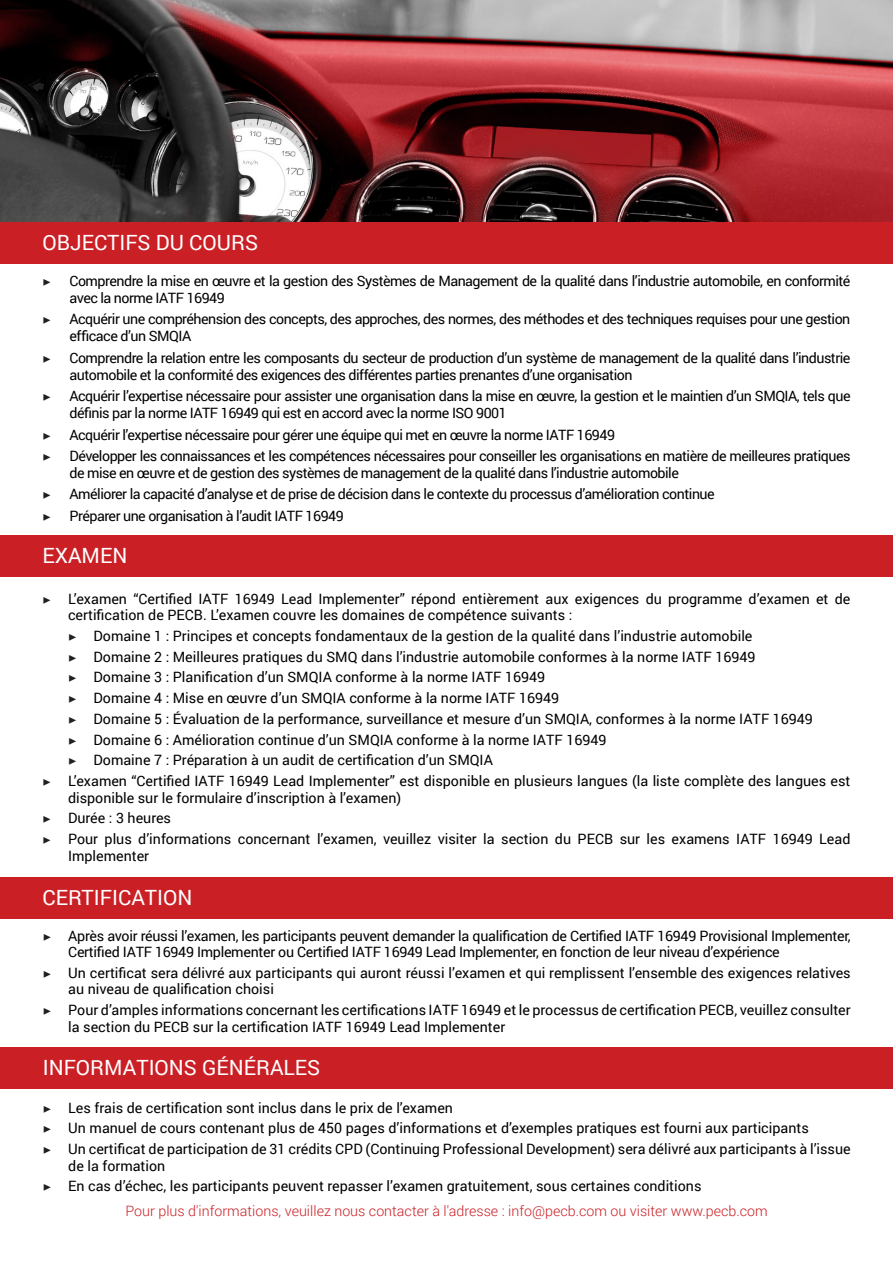
<style>
.page{position:relative;width:893px;height:1263px;background:#fff}
.page>*{position:absolute;margin:0;border:0;box-sizing:border-box;transform-origin:0 0}
.t1{font:21px "Roboto";color:#fff}
.t2{font:14.25px/16.5px "Roboto";color:#000}
.t3{font:14.25px/17.1px "Roboto";letter-spacing:-.035em;color:#000}
.t4{font:14.25px/16.5px "Roboto";letter-spacing:-.02em;color:#000}
.t5{font:300 14.25px "Roboto";color:#ca1f25}
.t6{font:14.25px "Minion Pro";color:#231f20}
.s1{font-family:"Minion Pro";color:#231f20}
</style>
<div class="page">
<div style="left:0;top:536px;width:893px;height:41px;background:#ca1f25"></div>
<div style="left:0;top:877px;width:893px;height:41px;background:#ca1f25"></div>
<div style="left:0;top:1047px;width:893px;height:41px;background:#ca1f25"></div>
<img style="left:0;top:0;width:893px;height:222px">
<div style="left:0;top:222px;width:893px;height:42px;background:#ca1f25"></div>
<p class="t1" style="left:43px;top:228px;width:217px">OBJECTIFS DU COURS</p>
<p class="t6" style="left:43px;top:272px;width:10px">▶</p>
<p class="t3" style="left:70px;top:272px;width:782px">Comprendre la mise en œuvre et la gestion des Systèmes de Management de la qualité dans l’industrie automobile, en conformité avec la norme IATF 16949</p>
<p class="t6" style="left:43px;top:310px;width:10px">▶</p>
<p class="t3" style="left:70px;top:310px;width:782px">Acquérir une compréhension des concepts, des approches, des normes, des méthodes et des techniques requises pour une gestion efficace d’un SMQIA</p>
<p class="t6" style="left:43px;top:349px;width:10px">▶</p>
<p class="t3" style="left:70px;top:348px;width:782px">Comprendre la relation entre les composants du secteur de production d’un système de management de la qualité dans l’industrie automobile et la conformité des exigences des différentes parties prenantes d’une organisation</p>
<p class="t6" style="left:43px;top:387px;width:10px">▶</p>
<p class="t3" style="left:70px;top:387px;width:782px">Acquérir l’expertise nécessaire pour assister une organisation dans la mise en œuvre, la gestion et le maintien d’un SMQIA, tels que définis par la norme IATF 16949 qui est en accord avec la norme ISO 9001</p>
<p class="t6" style="left:43px;top:425px;width:10px">▶</p>
<p class="t3" style="left:70px;top:425px;width:547px">Acquérir l’expertise nécessaire pour gérer une équipe qui met en œuvre la norme IATF 16949</p>
<p class="t6" style="left:43px;top:447px;width:10px">▶</p>
<p class="t3" style="left:70px;top:447px;width:782px">Développer les connaissances et les compétences nécessaires pour conseiller les organisations en matière de meilleures pratiques de mise en œuvre et de gestion des systèmes de management de la qualité dans l’industrie automobile</p>
<p class="t6" style="left:43px;top:485px;width:10px">▶</p>
<p class="t3" style="left:70px;top:485px;width:647px">Améliorer la capacité d’analyse et de prise de décision dans le contexte du processus d’amélioration continue</p>
<p class="t6" style="left:43px;top:507px;width:10px">▶</p>
<p class="t3" style="left:70px;top:507px;width:276px">Préparer une organisation à l’audit IATF 16949</p>
<p class="t1" style="left:43px;top:541px;width:86px">EXAMEN</p>
<p class="t2" style="left:68px;top:590px;width:784px;text-indent:-26px"><span class="s1">▶</span> L’examen “Certified IATF 16949 Lead Implementer” répond entièrement aux exigences du programme d’examen et de certification de PECB. L’examen couvre les domaines de compétence suivants :</p>
<p class="t2" style="left:68px;top:627px;width:686px"><span class="s1">▶</span> Domaine 1 : Principes et concepts fondamentaux de la gestion de la qualité dans l’industrie automobile</p>
<p class="t2" style="left:68px;top:648px;width:689px"><span class="s1">▶</span> Domaine 2 : Meilleures pratiques du SMQ dans l’industrie automobile conformes à la norme IATF 16949</p>
<p class="t2" style="left:68px;top:668px;width:479px"><span class="s1">▶</span> Domaine 3 : Planification d’un SMQIA conforme à la norme IATF 16949</p>
<p class="t2" style="left:68px;top:689px;width:493px"><span class="s1">▶</span> Domaine 4 : Mise en œuvre d’un SMQIA conforme à la norme IATF 16949</p>
<p class="t2" style="left:68px;top:710px;width:746px"><span class="s1">▶</span> Domaine 5 : Évaluation de la performance, surveillance et mesure d’un SMQIA, conformes à la norme IATF 16949</p>
<p class="t2" style="left:68px;top:731px;width:540px"><span class="s1">▶</span> Domaine 6 : Amélioration continue d’un SMQIA conforme à la norme IATF 16949</p>
<p class="t2" style="left:68px;top:751px;width:426px"><span class="s1">▶</span> Domaine 7 : Préparation à un audit de certification d’un SMQIA</p>
<p class="t2" style="left:68px;top:772px;width:784px;text-indent:-26px"><span class="s1">▶</span> L’examen “Certified IATF 16949 Lead Implementer” est disponible en plusieurs langues (la liste complète des langues est disponible sur le formulaire d’inscription à l’examen)</p>
<p class="t2" style="left:43px;top:809px;width:130px"><span class="s1">▶</span> Durée : 3 heures</p>
<p class="t2" style="left:68px;top:830px;width:784px;text-indent:-26px"><span class="s1">▶</span> Pour plus d’informations concernant l’examen, veuillez visiter la section du PECB sur les examens IATF 16949 Lead<br>Implementer</p>
<p class="t1" style="left:43px;top:882px;width:151px">CERTIFICATION</p>
<p class="t4" style="left:68px;top:927px;width:784px;text-indent:-26px"><span class="s1">▶</span> Après avoir réussi l’examen, les participants peuvent demander la qualification de Certified IATF 16949 Provisional Implementer,<br>Certified IATF 16949 Implementer ou Certified IATF 16949 Lead Implementer, en fonction de leur niveau d’expérience</p>
<p class="t2" style="left:68px;top:964px;width:784px;text-indent:-26px"><span class="s1">▶</span> Un certificat sera délivré aux participants qui auront réussi l’examen et qui remplissent l’ensemble des exigences relatives au niveau de qualification choisi</p>
<p class="t2" style="left:68px;top:1001px;width:784px;text-indent:-26px"><span class="s1">▶</span> Pour d’amples informations concernant les certifications IATF 16949 et le processus de certification PECB, veuillez consulter la section du PECB sur la certification IATF 16949 Lead Implementer</p>
<p class="t1" style="left:43px;top:1052px;width:279px">INFORMATIONS GÉNÉRALES</p>
<p class="t2" style="left:43px;top:1099px;width:412px"><span class="s1">▶</span> Les frais de certification sont inclus dans le prix de l’examen</p>
<p class="t2" style="left:43px;top:1119px;width:768px"><span class="s1">▶</span> Un manuel de cours contenant plus de 450 pages d’informations et d’exemples pratiques est fourni aux participants</p>
<p class="t2" style="left:68px;top:1140px;width:784px;text-indent:-26px"><span class="s1">▶</span> Un certificat de participation de 31 crédits CPD (Continuing Professional Development) sera délivré aux participants à l’issue de la formation</p>
<p class="t2" style="left:43px;top:1177px;width:660px"><span class="s1">▶</span> En cas d’échec, les participants peuvent repasser l’examen gratuitement, sous certaines conditions</p>
<p class="t5" style="left:125px;top:1201px;width:644px">Pour plus d'informations, veuillez nous contacter à l'adresse : info@pecb.com ou visiter www.pecb.com</p>
</div>
